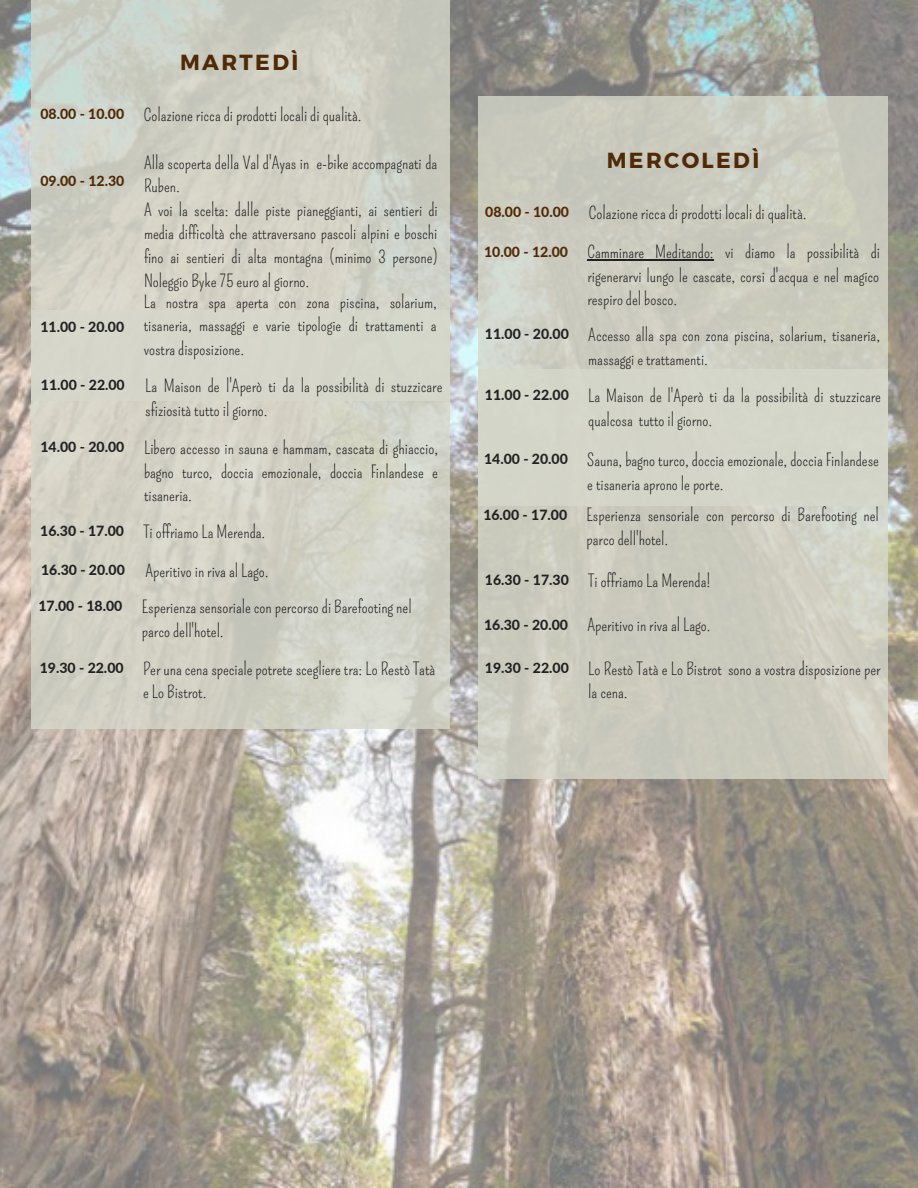
<style>
.page{position:relative;width:918px;height:1188px;background:#fff}
.page>*{position:absolute;margin:0;border:0;box-sizing:border-box;transform-origin:0 0}
.t1{font:700 21.75px "Montserrat";letter-spacing:.11em;color:#502906}
.t2{font:17.1px/23.7px "Pompiere";color:#222}
.t3{font:800 14.1px "Lato";color:#222}
.t4{font:800 14.1px "Lato";color:#502906}
</style>
<div class="page">
<img style="left:0;top:0;width:918px;height:1188px">
<div style="left:31px;top:310px;width:418px;height:418px;background:#d6d8cb"></div>
<div style="left:31px;top:0;width:418px;height:400px;background:#d6d8cb"></div>
<svg style="left:478px;top:506px;width:410px;height:273px;background:#ccccbf"></svg>
<div style="left:478px;top:96px;width:410px;height:410px;background:#cecec1"></div>
<hr style="left:587px;top:259px;width:127px;height:1px;background:#222">
<p class="t1" style="left:180px;top:48px;width:120px">MARTEDÌ</p>
<p class="t4" style="left:40px;top:105px;width:85px">08.00 - 10.00</p>
<p class="t2" style="left:144px;top:104px;width:219px">Colazione ricca di prodotti locali di qualità.</p>
<p class="t4" style="left:40px;top:172px;width:85px">09.00 - 12.30</p>
<p class="t3" style="left:40px;top:318px;width:85px">11.00 - 20.00</p>
<p class="t2" style="left:144px;top:151px;width:295px">Alla scoperta della Val d'Ayas in e-bike accompagnati da<br>Ruben.</p>
<p class="t2" style="left:144px;top:198px;width:295px;text-align:justify">A voi la scelta: dalle piste pianeggianti, ai sentieri di media difficoltà che attraversano pascoli alpini e boschi fino ai sentieri di alta montagna (minimo 3 persone)<br>Noleggio Byke 75 euro al giorno.</p>
<p class="t2" style="left:144px;top:290px;width:295px;text-align:justify">La nostra spa aperta con zona piscina, solarium, tisaneria, massaggi e varie tipologie di trattamenti a vostra disposizione.</p>
<p class="t3" style="left:41px;top:376px;width:85px">11.00 - 22.00</p>
<p class="t2" style="left:145px;top:375px;width:299px">La Maison de l'Aperò ti da la possibilità di stuzzicare sfiziosità tutto il giorno.</p>
<p class="t3" style="left:40px;top:438px;width:85px">14.00 - 20.00</p>
<p class="t2" style="left:144px;top:437px;width:296px;text-align:justify">Libero accesso in sauna e hammam, cascata di ghiaccio, bagno turco, doccia emozionale, doccia Finlandese e tisaneria.</p>
<p class="t3" style="left:40px;top:522px;width:85px">16.30 - 17.00</p>
<p class="t2" style="left:143px;top:520px;width:124px">Ti offriamo La Merenda.</p>
<p class="t3" style="left:41px;top:561px;width:85px">16.30 - 20.00</p>
<p class="t2" style="left:145px;top:559px;width:125px">Aperitivo in riva al Lago.</p>
<p class="t3" style="left:38px;top:597px;width:85px">17.00 - 18.00</p>
<p class="t2" style="left:142px;top:596px;width:271px">Esperienza sensoriale con percorso di Barefooting nel parco dell'hotel.</p>
<p class="t3" style="left:40px;top:659px;width:85px">19.30 - 22.00</p>
<p class="t2" style="left:143px;top:657px;width:294px">Per una cena speciale potrete scegliere tra: Lo Restò Tatà e Lo Bistrot.</p>
<p class="t1" style="left:607px;top:146px;width:154px">MERCOLEDÌ</p>
<p class="t4" style="left:485px;top:203px;width:85px">08.00 - 10.00</p>
<p class="t2" style="left:589px;top:201px;width:219px">Colazione ricca di prodotti locali di qualità.</p>
<p class="t4" style="left:484px;top:243px;width:85px">10.00 - 12.00</p>
<p class="t2" style="left:587px;top:240px;width:294px;text-align:justify">Camminare Meditando: vi diamo la possibilità di rigenerarvi lungo le cascate, corsi d'acqua e nel magico respiro del bosco.</p>
<p class="t3" style="left:485px;top:325px;width:85px">11.00 - 20.00</p>
<p class="t2" style="left:588px;top:323px;width:293px">Accesso alla spa con zona piscina, solarium, tisaneria, massaggi e trattamenti.</p>
<p class="t3" style="left:485px;top:386px;width:85px">11.00 - 22.00</p>
<p class="t2" style="left:588px;top:385px;width:294px">La Maison de l'Aperò ti da la possibilità di stuzzicare qualcosa tutto il giorno.</p>
<p class="t3" style="left:484px;top:450px;width:85px">14.00 - 20.00</p>
<p class="t2" style="left:587px;top:448px;width:293px">Sauna, bagno turco, doccia emozionale, doccia Finlandese e tisaneria aprono le porte.</p>
<p class="t3" style="left:483px;top:506px;width:85px">16.00 - 17.00</p>
<p class="t2" style="left:587px;top:504px;width:294px">Esperienza sensoriale con percorso di Barefooting nel parco dell'hotel.</p>
<p class="t3" style="left:485px;top:571px;width:85px">16.30 - 17.30</p>
<p class="t2" style="left:588px;top:569px;width:124px">Ti offriamo La Merenda!</p>
<p class="t3" style="left:484px;top:616px;width:85px">16.30 - 20.00</p>
<p class="t2" style="left:587px;top:614px;width:125px">Aperitivo in riva al Lago.</p>
<p class="t3" style="left:485px;top:659px;width:85px">19.30 - 22.00</p>
<p class="t2" style="left:588px;top:657px;width:294px">Lo Restò Tatà e Lo Bistrot sono a vostra disposizione per la cena.</p>
</div>
